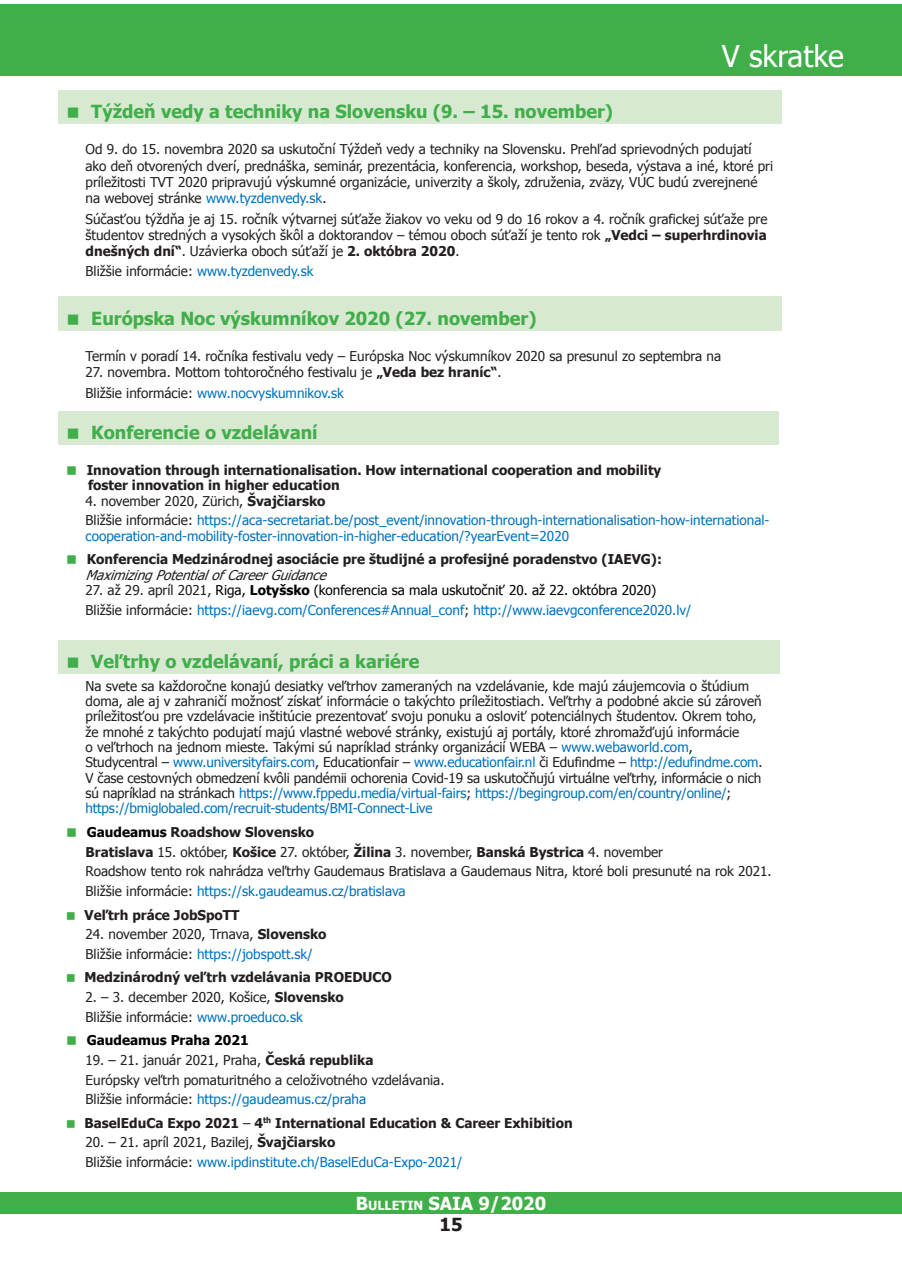
<style>
.page{position:relative;width:902px;height:1272px;background:#fff}
.page>*{position:absolute;margin:0;border:0;box-sizing:border-box;transform-origin:0 0}
.t1{font:30px "Tahoma";color:#fff}
.t2{font:700 18px "Tahoma";color:#40ae49}
.t3{font:700 18px "Tahoma";color:#fdfdfd}
.t4{font:700 18px "Tahoma";color:#231f20}
.t5{font:13.5px/15.3px "Tahoma";color:#231f20}
.t6{font:13.5px/19.5px "Tahoma";color:#0072bc}
.t7{font:700 13.5px/15.3px "Tahoma";color:#231f20}
.t8{font:italic 13.5px "Tahoma";color:#231f20}
.t9{font:700 13.5px "Tahoma";color:#000}
.s1{color:#0072bc}
.s2{font-weight:700}
.s3{color:#231f20}
.s4{font-weight:700;color:#231f20}
.s5{color:#000}
.s6{font-weight:700;color:#000}
.s7{font-weight:400}
.s8{font-size:12.6px}
.s9{color:#fff}
</style>
<div class="page">
<div style="left:0;top:1192px;width:901px;height:21px;background:#40ae49"></div>
<div style="left:0;top:4px;width:901px;height:72px;background:#40ae49"></div>
<div style="left:58px;top:297px;width:723px;height:34px;background:#d8e9d2"></div>
<div style="left:58px;top:90px;width:723px;height:34px;background:#d8e9d2"></div>
<div style="left:58px;top:411px;width:721px;height:34px;background:#d8e9d2"></div>
<div style="left:58px;top:640px;width:721px;height:34px;background:#d8e9d2"></div>
<h1 class="t1" style="left:721px;top:36px;width:124px">V skratke</h1>
<h2 class="t2" style="left:91px;top:99px;width:523px">Týždeň vedy a techniky na Slovensku (9. – 15. november)</h2>
<p class="t5" style="left:86px;top:141px;width:689px;line-height:16.2px">Od 9. do 15. novembra 2020 sa uskutoční Týždeň vedy a techniky na Slovensku. Prehľad sprievodných podujatí ako deň otvorených dverí, prednáška, seminár, prezentácia, konferencia, workshop, beseda, výstava a iné, ktoré pri príležitosti TVT 2020 pripravujú výskumné organizácie, univerzity a školy, združenia, zväzy, VÚC budú zverejnené na webovej stránke <span class="s1">www.tyzdenvedy.sk</span>.</p>
<p class="t5" style="left:86px;top:210px;width:683px;line-height:16.2px;text-align:justify">Súčasťou týždňa je aj 15. ročník výtvarnej súťaže žiakov vo veku od 9 do 16 rokov a 4. ročník grafickej súťaže pre študentov stredných a vysokých škôl a doktorandov – témou oboch súťaží je tento rok <span class="s2">„Vedci – superhrdinovia dnešných dní“</span>. Uzávierka oboch súťaží je <span class="s2">2. októbra 2020</span>.</p>
<p class="t5" style="left:86px;top:263px;width:229px">Bližšie informácie: <span class="s1">www.tyzdenvedy.sk</span></p>
<h2 class="t2" style="left:91px;top:306px;width:446px">Európska Noc výskumníkov 2020 (27. november)</h2>
<p class="t5" style="left:86px;top:348px;width:637px">Termín v poradí 14. ročníka festivalu vedy – Európska Noc výskumníkov 2020 sa presunul zo septembra na</p>
<p class="t5" style="left:86px;top:361px;width:417px;line-height:20.4px">27. novembra. Mottom tohtoročného festivalu je <span class="s2">„Veda bez hraníc“</span>.<br>Bližšie informácie: <span class="s1">www.nocvyskumnikov.sk</span></p>
<h2 class="t2" style="left:91px;top:420px;width:228px">Konferencie o vzdelávaní</h2>
<p class="t7" style="left:87px;top:462px;width:576px">Innovation through internationalisation. How international cooperation and mobility foster innovation in higher education</p>
<p class="t6" style="left:86px;top:490px;width:685px"><span class="s3">4. november 2020, Zürich,</span> <span class="s4">Švajčiarsko<br></span><span class="s3">Bližšie informácie:</span> https://aca-secretariat.be/post_event/innovation-through-internationalisation-how-international-</p>
<p class="t6" style="left:86px;top:525px;width:485px">cooperation-and-mobility-foster-innovation-in-higher-education/?yearEvent=2020</p>
<p class="t7" style="left:87px;top:551px;width:576px">Konferencia Medzinárodnej asociácie pre študijné a profesijné poradenstvo (IAEVG):</p>
<p class="t8" style="left:86px;top:565px;width:247px">MaximizingPotentialofCareerGuidance</p>
<p class="t6" style="left:86px;top:579px;width:607px"><span class="s3">27. až 29. apríl 2021,</span> <span class="s5">Riga,</span> <span class="s6">Lotyšsko</span> <span class="s5">(konferencia sa mala uskutočniť 20. až 22. októbra 2020)<br></span><span class="s3">Bližšie informácie:</span> https://iaevg.com/Conferences#Annual_conf<span class="s3">;</span> http://www.iaevgconference2020.lv/</p>
<h2 class="t2" style="left:91px;top:649px;width:329px">Veľtrhy o vzdelávaní, práci a kariére</h2>
<p class="t5" style="left:86px;top:677px;width:678px">Na svete sa každoročne konajú desiatky veľtrhov zameraných na vzdelávanie, kde majú záujemcovia o štúdium doma, ale aj v zahraničí možnosť získať informácie o takýchto príležitostiach. Veľtrhy a podobné akcie sú zároveň príležitosťou pre vzdelávacie inštitúcie prezentovať svoju ponuku a osloviť potenciálnych študentov. Okrem toho, že mnohé z takýchto podujatí majú vlastné webové stránky, existujú aj portály, ktoré zhromažďujú informácie<br>o veľtrhoch na jednom mieste. Takými sú napríklad stránky organizácií WEBA – <span class="s1">www.webaworld.com</span>, Studycentral – <span class="s1">www.universityfairs.com</span>, Educationfair – <span class="s1">www.educationfair.nl</span> či Edufindme – <span class="s1">http://edufindme.com</span>.<br>V čase cestovných obmedzení kvôli pandémii ochorenia Covid-19 sa uskutočňujú virtuálne veľtrhy, informácie o nich sú napríklad na stránkach <span class="s1">https://www.fppedu.media/virtual-fairs</span>; <span class="s1">https://begingroup.com/en/country/online/</span>; <span class="s1">https://bmiglobaled.com/recruit-students/BMI-Connect-Live</span></p>
<p class="t5" style="left:86px;top:821px;width:687px;line-height:19.5px"><span class="s6">Gaudeamus</span> <span class="s2">Roadshow Slovensko<br>Bratislava</span> 15. október, <span class="s2">Košice</span> 27. október, <span class="s2">Žilina</span> 3. november, <span class="s2">Banská Bystrica</span> 4. november<br>Roadshow tento rok nahrádza veľtrhy Gaudemaus Bratislava a Gaudemaus Nitra, ktoré boli presunuté na rok 2021.<br>Bližšie informácie: <span class="s1">https://sk.gaudeamus.cz/bratislava</span></p>
<p class="t7" style="left:85px;top:906px;width:156px">Veľtrh práce JobSpoTT</p>
<p class="t5" style="left:86px;top:923px;width:242px;line-height:19.5px">24. november 2020, Trnava, <span class="s2">Slovensko<br></span>Bližšie informácie: <span class="s1">https://jobspott.sk/</span></p>
<p class="t7" style="left:85px;top:969px;width:309px">Medzinárodný veľtrh vzdelávania PROEDUCO</p>
<p class="t5" style="left:86px;top:986px;width:260px;line-height:19.5px">2. – 3. december 2020, Košice, <span class="s2">Slovensko<br></span>Bližšie informácie: <span class="s1">www.proeduco.sk</span></p>
<p class="t9" style="left:87px;top:1031px;width:163px">Gaudeamus Praha 2021</p>
<p class="t5" style="left:86px;top:1049px;width:360px;line-height:19.5px">19. – 21. január 2021, Praha, <span class="s2">Česká republika<br></span>Európsky veľtrh pomaturitného a celoživotného vzdelávania.<br>Bližšie informácie: <span class="s1">https://gaudeamus.cz/praha</span></p>
<p class="t7" style="left:85px;top:1114px;width:489px">BaselEduCa Expo 2021 <span class="s7">–</span> 4<sup>th</sup> International Education &amp; Career Exhibition</p>
<p class="t5" style="left:86px;top:1132px;width:378px;line-height:19.5px">20. – 21. apríl 2021, Bazilej, <span class="s2">Švajčiarsko<br></span>Bližšie informácie: <span class="s1">www.ipdinstitute.ch/BaselEduCa-Expo-2021/</span></p>
<h2 class="t3" style="left:356px;top:1190px;width:192px">B<span class="s8">ULLETIN</span> SAIA <span class="s9">9</span>/2020</h2>
<h2 class="t4" style="left:439px;top:1211px;width:24px">20</h2>
<h2 class="t4" style="left:439px;top:1211px;width:24px">15</h2>
</div>
